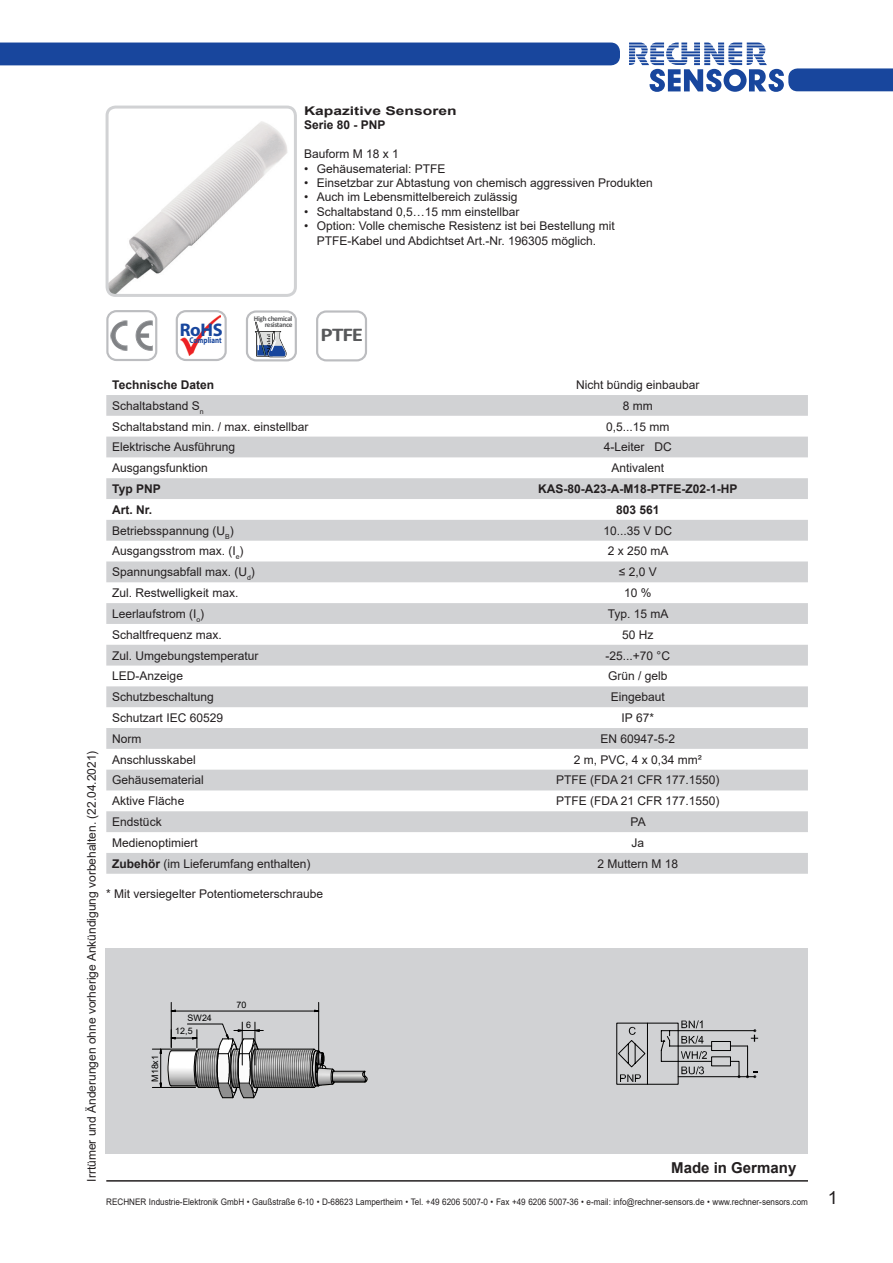
<style>
.page{position:relative;width:893px;height:1263px;background:#fff}
.page>*{position:absolute;margin:0;border:0;box-sizing:border-box;transform-origin:0 0}
.t1{font:700 19.35px "Calibri";color:#57585a;scale:1.2 1}
.t2{font:700 18.3px "Myriad Pro";color:#18469d}
.t3{font:700 15px "Arial";color:#231f20}
.List_neben_Foto{font:12px/14.4px "Arial";color:#231f20;text-align:center}
.Text_neben_Foto{font:700 12px "Arial";color:#231f20}
.Text_neben_Foto-2{font:700 12px "Arial";color:#231f20;scale:1.3 1}
.Text_neben_Foto-3{font:12px "Arial";color:#231f20}
.t4{font:9px "Arial";color:#231f20;scale:.9 1}
.t5{font:8.85px/19.5px "Arial";letter-spacing:-.01em;color:#000}
.t6{font:700 8.4px "Myriad Pro";color:#18469d;scale:.82 1}
.t7{font:700 7.2px/6.1px "Calibri";letter-spacing:-.045em;color:#57585a;text-align:right}
.s1{font-weight:700}
.s2{font-size:18px}
</style>
<div class="page">
<svg style="left:629px;top:43px;width:264px;height:49px"></svg>
<div style="left:0;top:43px;width:620px;height:22px;background:#18469d"></div>
<hr style="left:106px;top:1180px;width:702px;height:1px;background:#231f20">
<div style="left:106px;top:948px;width:702px;height:206px;background:#d1d2d4"></div>
<img style="left:153px;top:1025px;width:214px;height:74px">
<hr style="left:255px;top:1087px;width:59px;height:1px;background:#000">
<hr style="left:255px;top:1049px;width:59px;height:1px;background:#000">
<hr style="left:334px;top:1071px;width:31px;height:1px;background:#000">
<hr style="left:334px;top:1082px;width:31px;height:1px;background:#000">
<svg style="left:362px;top:1071px;width:6px;height:11px"></svg>
<svg style="left:310px;top:1048px;width:25px;height:40px"></svg>
<hr style="left:152px;top:1049px;width:44px;height:1px;background:#000">
<hr style="left:152px;top:1087px;width:44px;height:1px;background:#000">
<svg style="left:170px;top:1009px;width:6px;height:3px"></svg>
<svg style="left:314px;top:1009px;width:6px;height:3px"></svg>
<hr style="left:175px;top:1011px;width:140px;height:1px;background:#000">
<hr style="left:171px;top:1002px;width:1px;height:45px;background:#000">
<hr style="left:318px;top:1002px;width:1px;height:63px;background:#000">
<hr style="left:255px;top:1022px;width:1px;height:43px;background:#000">
<hr style="left:242px;top:1022px;width:1px;height:43px;background:#000">
<svg style="left:160px;top:1023px;width:103px;height:75px"></svg>
<img style="left:107px;top:107px;width:187px;height:186px">
<div style="left:106px;top:106px;width:191px;height:191px;border:3px solid #d1d2d4;border-radius:9px"></div>
<div style="left:106px;top:310px;width:51px;height:51px;border:2px solid #bcbdc0;border-radius:9px"></div>
<svg style="left:111px;top:321px;width:41px;height:30px"></svg>
<div style="left:176px;top:310px;width:51px;height:51px;border:2px solid #bcbdc0;border-radius:9px"></div>
<img style="left:180px;top:316px;width:40px;height:40px">
<div style="left:246px;top:310px;width:51px;height:51px;border:2px solid #bcbdc0;border-radius:9px"></div>
<svg style="left:255px;top:322px;width:32px;height:35px"></svg>
<div style="left:316px;top:310px;width:51px;height:51px;border:2px solid #bcbdc0;border-radius:9px"></div>
<svg style="left:616px;top:1020px;width:142px;height:65px"></svg>
<svg style="left:106px;top:395px;width:702px;height:479px;fill:#d9d9db"></svg>
<p class="Text_neben_Foto-2" style="left:304px;top:102px;width:119px">Kapazitive Sensoren</p>
<p class="Text_neben_Foto" style="left:304px;top:117px;width:83px">Serie 80 - PNP</p>
<p class="Text_neben_Foto-3" style="left:304px;top:146px;width:96px">Bauform M 18 x 1</p>
<p class="List_neben_Foto" style="left:304px;top:161px;width:143px">• Gehäusematerial: PTFE</p>
<p class="List_neben_Foto" style="left:304px;top:176px;width:350px">• Einsetzbar zur Abtastung von chemisch aggressiven Produkten</p>
<p class="List_neben_Foto" style="left:304px;top:190px;width:215px">• Auch im Lebensmittelbereich zulässig</p>
<p class="List_neben_Foto" style="left:304px;top:204px;width:217px">• Schaltabstand 0,5…15 mm einstellbar</p>
<p class="List_neben_Foto" style="left:304px;top:219px;width:312px">• Option: Volle chemische Resistenz ist bei Bestellung mit<br>PTFE-Kabel und Abdichtset Art.-Nr. 196305 möglich.</p>
<p class="t2" style="left:180px;top:318px;width:44px">RoHS</p>
<p class="t6" style="left:190px;top:335px;width:41px">Compliant</p>
<p class="t7" style="left:254px;top:315px;width:40px">High chemical resistance</p>
<p class="t1" style="left:320px;top:322px;width:37px">PTFE</p>
<p class="List_neben_Foto" style="left:84px;top:1181px;width:432px;rotate:-90deg">Irrtümer und Änderungen ohne vorherige Ankündigung vorbehalten. (22.04.2021)</p>
<p class="Text_neben_Foto" style="left:112px;top:376px;width:103px">Technische Daten</p>
<p class="List_neben_Foto" style="left:576px;top:377px;width:125px">Nicht bündig einbaubar</p>
<p class="List_neben_Foto" style="left:112px;top:398px;width:93px">Schaltabstand S<sub>n</sub></p>
<p class="List_neben_Foto" style="left:623px;top:398px;width:31px">8 mm</p>
<p class="List_neben_Foto" style="left:112px;top:419px;width:198px">Schaltabstand min. / max. einstellbar</p>
<p class="List_neben_Foto" style="left:606px;top:419px;width:65px">0,5...15 mm</p>
<p class="List_neben_Foto" style="left:112px;top:440px;width:124px">Elektrische Ausführung</p>
<p class="List_neben_Foto" style="left:604px;top:440px;width:70px">4-Leiter DC</p>
<p class="List_neben_Foto" style="left:112px;top:461px;width:97px">Ausgangsfunktion</p>
<p class="List_neben_Foto" style="left:611px;top:461px;width:54px">Antivalent</p>
<p class="Text_neben_Foto" style="left:112px;top:480px;width:50px">Typ PNP</p>
<p class="Text_neben_Foto" style="left:538px;top:480px;width:201px">KAS-80-A23-A-M18-PTFE-Z02-1-HP</p>
<p class="Text_neben_Foto" style="left:112px;top:501px;width:42px">Art. Nr.</p>
<p class="Text_neben_Foto" style="left:616px;top:501px;width:45px">803 561</p>
<p class="List_neben_Foto" style="left:112px;top:523px;width:123px">Betriebsspannung (U<sub>B</sub>)</p>
<p class="List_neben_Foto" style="left:603px;top:523px;width:70px">10...35 V DC</p>
<p class="List_neben_Foto" style="left:112px;top:544px;width:133px">Ausgangsstrom max. (I<sub>e</sub>)</p>
<p class="List_neben_Foto" style="left:608px;top:544px;width:62px">2 x 250 mA</p>
<p class="List_neben_Foto" style="left:112px;top:565px;width:144px">Spannungsabfall max. (U<sub>d</sub>)</p>
<p class="List_neben_Foto" style="left:619px;top:565px;width:39px">≤ 2,0 V</p>
<p class="List_neben_Foto" style="left:112px;top:586px;width:128px">Zul. Restwelligkeit max.</p>
<p class="List_neben_Foto" style="left:624px;top:586px;width:29px">10 %</p>
<p class="List_neben_Foto" style="left:112px;top:606px;width:93px">Leerlaufstrom (I<sub>o</sub>)</p>
<p class="List_neben_Foto" style="left:608px;top:606px;width:62px">Typ. 15 mA</p>
<p class="List_neben_Foto" style="left:112px;top:627px;width:111px">Schaltfrequenz max.</p>
<p class="List_neben_Foto" style="left:622px;top:627px;width:33px">50 Hz</p>
<p class="List_neben_Foto" style="left:112px;top:648px;width:148px">Zul. Umgebungstemperatur</p>
<p class="List_neben_Foto" style="left:606px;top:648px;width:66px">-25...+70 °C</p>
<p class="List_neben_Foto" style="left:112px;top:669px;width:72px">LED-Anzeige</p>
<p class="List_neben_Foto" style="left:608px;top:669px;width:61px">Grün / gelb</p>
<p class="List_neben_Foto" style="left:112px;top:690px;width:103px">Schutzbeschaltung</p>
<p class="List_neben_Foto" style="left:611px;top:690px;width:56px">Eingebaut</p>
<p class="List_neben_Foto" style="left:112px;top:710px;width:112px">Schutzart IEC 60529</p>
<p class="List_neben_Foto" style="left:622px;top:710px;width:34px">IP 67*</p>
<p class="List_neben_Foto" style="left:112px;top:731px;width:31px">Norm</p>
<p class="List_neben_Foto" style="left:600px;top:731px;width:76px">EN 60947-5-2</p>
<p class="List_neben_Foto" style="left:112px;top:752px;width:85px">Anschlusskabel</p>
<p class="List_neben_Foto" style="left:574px;top:752px;width:130px">2 m, PVC, 4 x 0,34 mm²</p>
<p class="List_neben_Foto" style="left:112px;top:773px;width:93px">Gehäusematerial</p>
<p class="List_neben_Foto" style="left:556px;top:773px;width:165px">PTFE (FDA 21 CFR 177.1550)</p>
<p class="List_neben_Foto" style="left:112px;top:794px;width:74px">Aktive Fläche</p>
<p class="List_neben_Foto" style="left:556px;top:794px;width:165px">PTFE (FDA 21 CFR 177.1550)</p>
<p class="List_neben_Foto" style="left:112px;top:815px;width:51px">Endstück</p>
<p class="List_neben_Foto" style="left:631px;top:815px;width:17px">PA</p>
<p class="List_neben_Foto" style="left:112px;top:835px;width:87px">Medienoptimiert</p>
<p class="List_neben_Foto" style="left:631px;top:835px;width:14px">Ja</p>
<p class="List_neben_Foto" style="left:112px;top:856px;width:200px"><span class="s1">Zubehör</span> (im Lieferumfang enthalten)</p>
<p class="List_neben_Foto" style="left:597px;top:856px;width:82px">2 Muttern M 18</p>
<p class="List_neben_Foto" style="left:106px;top:886px;width:218px">* Mit versiegelter Potentiometerschraube</p>
<p class="t5" style="left:145px;top:1082px;width:28px;rotate:-90deg">M x1</p>
<p class="t5" style="left:145px;top:1074px;width:11px;rotate:-90deg">18</p>
<p class="t5" style="left:187px;top:1007px;width:26px">SW24</p>
<p class="t5" style="left:175px;top:1021px;width:19px">12,5</p>
<p class="t5" style="left:246px;top:995px;width:6px;text-indent:-9px">70<br>6</p>
<p class="t3" style="left:671px;top:1157px;width:127px">Made in Germany</p>
<p class="t4" style="left:106px;top:1195px;width:814px">RECHNER Industrie-Elektronik GmbH • Gaußstraße 6-10 • D-68623 Lampertheim • Tel. +49 6206 5007-0 • Fax +49 6206 5007-36 • e-mail: info@rechner-sensors.de • www.rechner-sensors.com <span class="s2">1</span></p>
</div>
